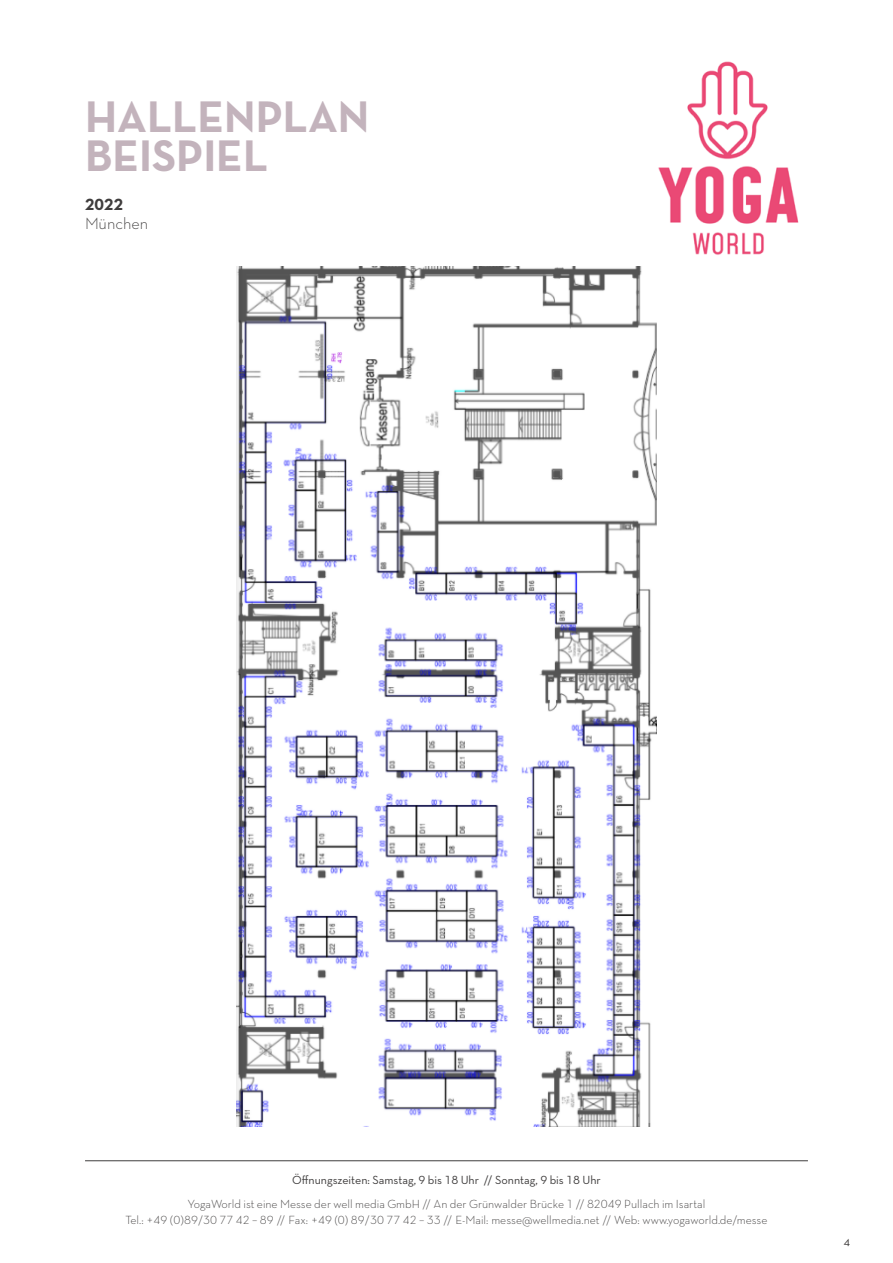
<style>
.page{position:relative;width:893px;height:1263px;background:#fff}
.page>*{position:absolute;margin:0;border:0;box-sizing:border-box;transform-origin:0 0}
.t1{font:700 45px/39px "Neutraface Text";color:#c3b3bc}
.t2{font:300 16.5px "Neutraface Text";color:#3f3d3d}
.t3{font:700 16.5px "Neutraface Text";color:#3f3d3d}
.t4{font:300 12px/16.5px "Neutraface Text";color:#3f3d3d;text-align:center}
.t5{font:12px "Neutraface Text";color:#3f3d3d}
</style>
<div class="page">
<hr style="left:85px;top:1160px;width:723px;height:1px;background:#3f3d3d">
<img style="left:658px;top:61px;width:141px;height:194px">
<img style="left:236px;top:266px;width:421px;height:861px">
<h1 class="t1" style="left:85px;top:97px;width:286px">HALLENPLAN<br>BEISPIEL</h1>
<h2 class="t3" style="left:85px;top:194px;width:40px">2022</h2>
<h2 class="t2" style="left:85px;top:213px;width:65px">München</h2>
<p class="t5" style="left:292px;top:1172px;width:310px">Öffnungszeiten: Samstag, 9 bis 18 Uhr // Sonntag, 9 bis 18 Uhr</p>
<p class="t4" style="left:125px;top:1195px;width:644px">YogaWorld ist eine Messe der well media GmbH // An der Grünwalder Brücke 1 // 82049 Pullach im Isartal<br>Tel.: +49 (0)89/30 77 42 – 89 // Fax: +49 (0) 89/30 77 42 – 33 // E-Mail: messe@wellmedia.net // Web: www.yogaworld.de/messe</p>
<p class="t5" style="left:844px;top:1233px;width:8px">4</p>
</div>
